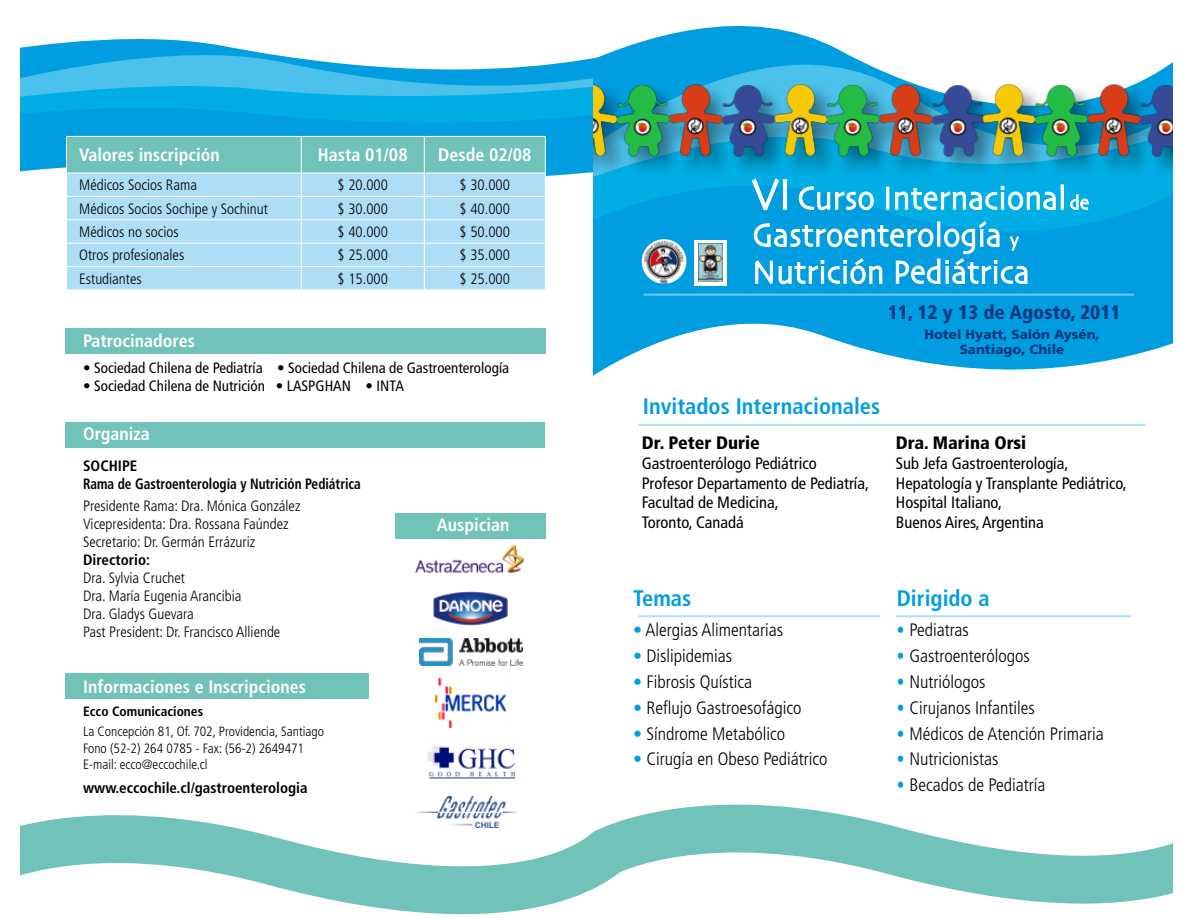
<style>
.page{position:relative;width:1188px;height:918px;background:#fff}
.page>*{position:absolute;margin:0;border:0;box-sizing:border-box;transform-origin:0 0}
.t1{font:700 condensed 22.5px "Frutiger";color:#009ee0}
.t2{font:900 condensed 19.5px "Frutiger";color:#003882}
.t3{font:300 condensed 18px "Frutiger";color:#000}
.t4{font:700 condensed 18px "Frutiger";color:#fff}
.t5{font:900 condensed 18px "Frutiger";color:#000}
.t6{font:condensed 16.5px/19.8px "Frutiger";color:#000}
.t7{font:300 condensed 15px/18px "Frutiger";color:#000}
.t8{font:condensed 15px "Frutiger";color:#000}
.t9{font:700 condensed 15px/18px "Frutiger";color:#000}
.t10{font:300 condensed 13.5px/16.5px "Frutiger";color:#000}
.t11{font:700 condensed 13.5px "Frutiger";color:#000}
.t12{font:900 13.35px/15px "Frutiger";color:#003882;text-align:center}
.s1{color:#009ee0}
</style>
<div class="page">
<svg style="left:20px;top:815px;width:537px;height:100px"></svg>
<svg style="left:43px;top:39px;width:175px;height:6px"></svg>
<svg style="left:20px;top:45px;width:574px;height:26px"></svg>
<svg style="left:20px;top:71px;width:574px;height:115px;background:#18ade5"></svg>
<svg style="left:66px;top:136px;width:480px;height:154px;background:#a3d9e7"></svg>
<svg style="left:557px;top:804px;width:616px;height:100px"></svg>
<svg style="left:631px;top:25px;width:198px;height:20px"></svg>
<svg style="left:594px;top:45px;width:579px;height:35px"></svg>
<svg style="left:594px;top:188px;width:579px;height:187px"></svg>
<div style="left:594px;top:80px;width:594px;height:108px;background:#000;opacity:.41"></div>
<img style="left:594px;top:85px;width:179px;height:72px">
<img style="left:773px;top:85px;width:209px;height:72px">
<img style="left:982px;top:85px;width:191px;height:72px">
<svg style="left:752px;top:176px;width:337px;height:117px;background:#2db3e6"></svg>
<hr style="left:643px;top:294px;width:491px;height:2px;background:#91d4f2">
<hr style="left:639px;top:615px;width:241px;height:2px;background:#91d4f2">
<hr style="left:896px;top:615px;width:235px;height:2px;background:#91d4f2">
<hr style="left:639px;top:424px;width:507px;height:2px;background:#91d4f2">
<svg style="left:642px;top:239px;width:44px;height:45px"></svg>
<img style="left:642px;top:241px;width:44px;height:43px">
<div style="left:694px;top:240px;width:33px;height:46px;background:#fff"></div>
<img style="left:698px;top:244px;width:25px;height:38px">
<div style="left:65px;top:328px;width:481px;height:26px;background:#71c2b8"></div>
<div style="left:65px;top:673px;width:304px;height:25px;background:#71c2b8"></div>
<div style="left:65px;top:422px;width:480px;height:26px;background:#71c2b8"></div>
<div style="left:1173px;top:0;width:15px;height:918px;background:#fff"></div>
<img style="left:415px;top:796px;width:111px;height:32px">
<div style="left:395px;top:513px;width:151px;height:26px;background:#71c2b8"></div>
<img style="left:433px;top:591px;width:75px;height:35px">
<img style="left:427px;top:746px;width:89px;height:33px">
<img style="left:415px;top:544px;width:109px;height:29px">
<img style="left:419px;top:639px;width:103px;height:26px">
<img style="left:435px;top:678px;width:71px;height:50px">
<p class="t4" style="left:79px;top:145px;width:142px">Valores inscripción</p>
<p class="t4" style="left:318px;top:145px;width:91px">Hasta 01/08</p>
<p class="t4" style="left:438px;top:145px;width:95px">Desde 02/08</p>
<p class="t7" style="left:79px;top:176px;width:119px">Médicos Socios Rama</p>
<p class="t7" style="left:338px;top:176px;width:52px">$ 20.000</p>
<p class="t7" style="left:460px;top:176px;width:52px">$ 30.000</p>
<p class="t7" style="left:79px;top:200px;width:190px">Médicos Socios Sochipe y Sochinut</p>
<p class="t7" style="left:338px;top:200px;width:52px">$ 30.000</p>
<p class="t7" style="left:460px;top:200px;width:52px">$ 40.000</p>
<p class="t7" style="left:79px;top:223px;width:101px">Médicos no socios</p>
<p class="t7" style="left:338px;top:223px;width:52px">$ 40.000</p>
<p class="t7" style="left:460px;top:223px;width:52px">$ 50.000</p>
<p class="t7" style="left:79px;top:247px;width:107px">Otros profesionales</p>
<p class="t7" style="left:338px;top:247px;width:52px">$ 25.000</p>
<p class="t7" style="left:460px;top:247px;width:52px">$ 35.000</p>
<p class="t7" style="left:79px;top:270px;width:64px">Estudiantes</p>
<p class="t7" style="left:338px;top:270px;width:52px">$ 15.000</p>
<p class="t7" style="left:460px;top:270px;width:52px">$ 25.000</p>
<p class="t4" style="left:83px;top:330px;width:114px">Patrocinadores</p>
<p class="t8" style="left:83px;top:359px;width:428px">• Sociedad Chilena de Pediatría • Sociedad Chilena de Gastroenterología</p>
<p class="t8" style="left:83px;top:377px;width:322px">• Sociedad Chilena de Nutrición • LASPGHAN • INTA</p>
<p class="t4" style="left:83px;top:423px;width:68px">Organiza</p>
<p class="t9" style="left:83px;top:456px;width:279px">SOCHIPE<br>Rama de Gastroenterología y Nutrición Pediátrica</p>
<p class="t7" style="left:83px;top:497px;width:219px">Presidente Rama: Dra. Mónica González<br>Vicepresidenta: Dra. Rossana Faúndez<br>Secretario: Dr. Germán Errázuriz</p>
<p class="t9" style="left:83px;top:551px;width:68px">Directorio:</p>
<p class="t7" style="left:83px;top:569px;width:199px">Dra. Sylvia Cruchet<br>Dra. María Eugenia Arancibia<br>Dra. Gladys Guevara<br>Past President: Dr. Francisco Alliende</p>
<p class="t4" style="left:83px;top:676px;width:225px">Informaciones e Inscripciones</p>
<p class="t11" style="left:83px;top:703px;width:122px">Ecco Comunicaciones</p>
<p class="t10" style="left:83px;top:724px;width:242px">La Concepción 81, Of. 702, Providencia, Santiago<br>Fono (52-2) 264 0785 - Fax: (56-2) 2649471<br>E-mail: ecco@eccochile.cl</p>
<p class="t9" style="left:83px;top:779px;width:226px">www.eccochile.cl/gastroenterologia</p>
<p class="t4" style="left:437px;top:514px;width:74px">Auspician</p>
<h2 class="t2" style="left:888px;top:301px;width:234px">11, 12 y 13 de Agosto, 2011</h2>
<p class="t12" style="left:924px;top:326px;width:177px">Hotel Hyatt, Salón Aysén,<br>Santiago, Chile</p>
<h1 class="t1" style="left:643px;top:393px;width:239px">Invitados Internacionales</h1>
<p class="t5" style="left:642px;top:432px;width:120px">Dr. Peter Durie</p>
<p class="t6" style="left:642px;top:453px;width:229px">Gastroenterólogo Pediátrico<br>Profesor Departamento de Pediatría,<br>Facultad de Medicina,<br>Toronto, Canadá</p>
<p class="t5" style="left:896px;top:432px;width:132px">Dra. Marina Orsi</p>
<p class="t6" style="left:896px;top:453px;width:232px">Sub Jefa Gastroenterología,<br>Hepatología y Transplante Pediátrico,<br>Hospital Italiano,<br>Buenos Aires, Argentina</p>
<h1 class="t1" style="left:633px;top:585px;width:60px">Temas</h1>
<p class="t3" style="left:633px;top:620px;width:152px"><span class="s1">•</span> Alergias Alimentarias</p>
<p class="t3" style="left:633px;top:646px;width:101px"><span class="s1">•</span> Dislipidemias</p>
<p class="t3" style="left:633px;top:671px;width:121px"><span class="s1">•</span> Fibrosis Quística</p>
<p class="t3" style="left:633px;top:697px;width:170px"><span class="s1">•</span> Reflujo Gastroesofágico</p>
<p class="t3" style="left:633px;top:723px;width:154px"><span class="s1">•</span> Síndrome Metabólico</p>
<p class="t3" style="left:633px;top:749px;width:196px"><span class="s1">•</span> Cirugía en Obeso Pediátrico</p>
<h1 class="t1" style="left:897px;top:585px;width:94px">Dirigido a</h1>
<p class="t3" style="left:897px;top:620px;width:73px"><span class="s1">•</span> Pediatras</p>
<p class="t3" style="left:897px;top:646px;width:134px"><span class="s1">•</span> Gastroenterólogos</p>
<p class="t3" style="left:897px;top:672px;width:90px"><span class="s1">•</span> Nutriólogos</p>
<p class="t3" style="left:897px;top:697px;width:139px"><span class="s1">•</span> Cirujanos Infantiles</p>
<p class="t3" style="left:897px;top:723px;width:208px"><span class="s1">•</span> Médicos de Atención Primaria</p>
<p class="t3" style="left:897px;top:749px;width:103px"><span class="s1">•</span> Nutricionistas</p>
<p class="t3" style="left:897px;top:775px;width:150px"><span class="s1">•</span> Becados de Pediatría</p>
</div>
